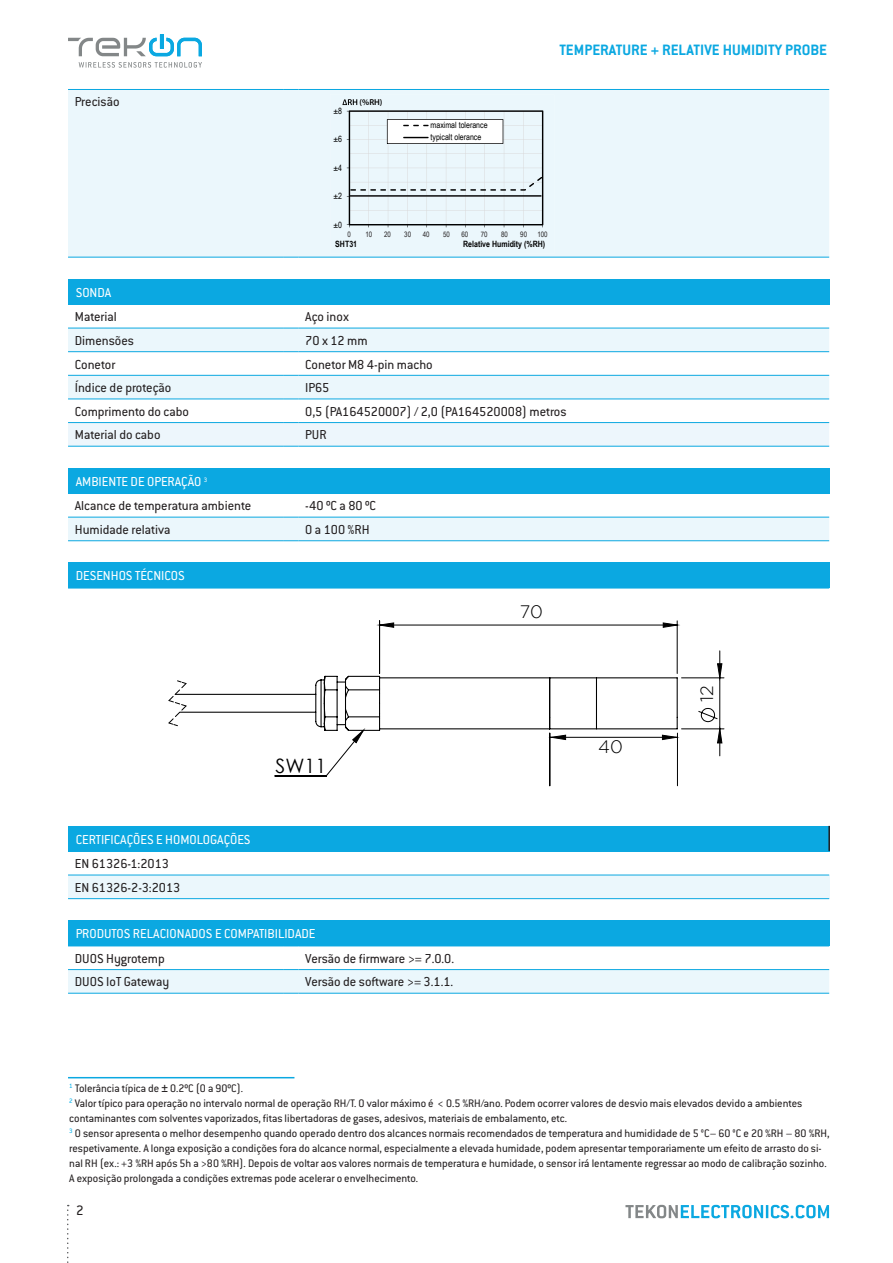
<style>
.page{position:relative;width:893px;height:1263px;background:#fff}
.page>*{position:absolute;margin:0;border:0;box-sizing:border-box;transform-origin:0 0}
.t1{font:19.8px "Century Gothic";color:#000}
.t2{font:300 18px "Gotham";color:#000001}
.t3{font:700 16.5px "Conduit ITC Pro";color:#0ba8e1}
.t4{font:15px "Conduit ITC Pro";color:#231f20}
.t5{font:14.25px "Conduit ITC Pro";color:#231f20}
.t6{font:14.25px "Conduit ITC Pro";color:#fff}
.t7{font:12px/15px "Conduit ITC Pro";color:#231f20}
.t8{font:8.7px/12px "Arial Narrow";color:#000}
.t9{font:700 8.7px "Arial Narrow";color:#000}
.t10{font:600 8.55px "Myriad Pro";color:#000}
.t11{font:7.5px "Arial Narrow";color:#231f20}
.s1{font-family:"Arial"}
</style>
<div class="page">
<svg style="left:625px;top:1205px;width:204px;height:13px"></svg>
<svg style="left:67px;top:1205px;width:2px;height:58px"></svg>
<svg style="left:68px;top:34px;width:134px;height:22px"></svg>
<svg style="left:79px;top:62px;width:123px;height:6px"></svg>
<div style="left:68px;top:90px;width:761px;height:167px;background:#ebf7fc"></div>
<hr style="left:68px;top:89px;width:215px;height:1px;background:#0ba8e1">
<hr style="left:68px;top:257px;width:215px;height:1px;background:#0ba8e1">
<svg style="left:283px;top:89px;width:15px;height:1px"></svg>
<svg style="left:283px;top:257px;width:15px;height:1px"></svg>
<hr style="left:298px;top:89px;width:531px;height:1px;background:#0ba8e1">
<hr style="left:298px;top:257px;width:531px;height:1px;background:#0ba8e1">
<div style="left:68px;top:279px;width:761px;height:25px;background:#0ba8e1"></div>
<svg style="left:68px;top:329px;width:761px;height:70px;fill:#ebf7fc"></svg>
<hr style="left:68px;top:304px;width:215px;height:1px;background:#0ba8e1">
<hr style="left:68px;top:375px;width:215px;height:1px;background:#0ba8e1">
<hr style="left:68px;top:399px;width:215px;height:1px;background:#0ba8e1">
<svg style="left:283px;top:304px;width:15px;height:1px"></svg>
<svg style="left:283px;top:375px;width:15px;height:1px"></svg>
<svg style="left:283px;top:399px;width:15px;height:1px"></svg>
<svg style="left:68px;top:422px;width:761px;height:25px;background:#e4f3fa"></svg>
<hr style="left:298px;top:304px;width:531px;height:1px;background:#0ba8e1">
<hr style="left:298px;top:375px;width:531px;height:1px;background:#0ba8e1">
<hr style="left:298px;top:399px;width:531px;height:1px;background:#0ba8e1">
<hr style="left:298px;top:422px;width:531px;height:1px;background:#0ba8e1">
<hr style="left:298px;top:446px;width:531px;height:1px;background:#0ba8e1">
<hr style="left:68px;top:328px;width:215px;height:1px;background:#0ba8e1">
<hr style="left:68px;top:351px;width:215px;height:1px;background:#0ba8e1">
<svg style="left:283px;top:328px;width:15px;height:1px"></svg>
<svg style="left:283px;top:351px;width:15px;height:1px"></svg>
<hr style="left:298px;top:328px;width:531px;height:1px;background:#0ba8e1">
<hr style="left:298px;top:351px;width:531px;height:1px;background:#0ba8e1">
<div style="left:68px;top:468px;width:761px;height:25px;background:#0ba8e1"></div>
<hr style="left:68px;top:493px;width:215px;height:1px;background:#0ba8e1">
<svg style="left:283px;top:493px;width:15px;height:1px"></svg>
<hr style="left:298px;top:493px;width:531px;height:1px;background:#0ba8e1">
<div style="left:68px;top:517px;width:761px;height:24px;background:#ebf7fc"></div>
<hr style="left:298px;top:517px;width:531px;height:1px;background:#0ba8e1">
<div style="left:68px;top:562px;width:761px;height:26px;background:#0ba8e1"></div>
<hr style="left:68px;top:588px;width:761px;height:1px;background:#0ba8e1">
<div style="left:68px;top:826px;width:761px;height:25px;background:#0ba8e1"></div>
<div style="left:68px;top:875px;width:761px;height:24px;background:#ebf7fc"></div>
<hr style="left:828px;top:826px;width:2px;height:25px;background:#231f20">
<hr style="left:68px;top:851px;width:762px;height:1px;background:#0ba8e1">
<hr style="left:68px;top:898px;width:761px;height:1px;background:#0ba8e1">
<hr style="left:68px;top:875px;width:761px;height:1px;background:#0ba8e1">
<div style="left:68px;top:920px;width:761px;height:26px;background:#0ba8e1"></div>
<hr style="left:68px;top:946px;width:215px;height:1px;background:#0ba8e1">
<svg style="left:283px;top:946px;width:15px;height:1px"></svg>
<hr style="left:298px;top:946px;width:531px;height:1px;background:#0ba8e1">
<svg style="left:68px;top:969px;width:761px;height:25px;background:#def2fa"></svg>
<hr style="left:298px;top:969px;width:531px;height:1px;background:#0ba8e1">
<svg style="left:274px;top:620px;width:451px;height:157px"></svg>
<svg style="left:380px;top:623px;width:297px;height:4px"></svg>
<svg style="left:697px;top:664px;width:25px;height:79px"></svg>
<hr style="left:549px;top:733px;width:1px;height:53px;background:#000">
<hr style="left:677px;top:733px;width:1px;height:53px;background:#000">
<svg style="left:168px;top:675px;width:510px;height:68px"></svg>
<svg style="left:330px;top:95px;width:224px;height:159px;background:#e3eef2"></svg>
<hr style="left:68px;top:1077px;width:226px;height:1px;background:#0ba8e1">
<p class="t5" style="left:75px;top:94px;width:46px">Precisão</p>
<h3 class="t3" style="left:559px;top:40px;width:269px">TEMPERATURE + RELATIVE HUMIDITY PROBE</h3>
<p class="t8" style="left:333px;top:105px;width:10px">±8</p>
<p class="t8" style="left:333px;top:133px;width:10px">±6</p>
<p class="t8" style="left:333px;top:161px;width:10px">±4</p>
<p class="t8" style="left:333px;top:190px;width:10px">±2</p>
<p class="t8" style="left:333px;top:218px;width:10px">±0</p>
<p class="t10" style="left:360px;top:97px;width:24px">(%RH)</p>
<p class="t8" style="left:431px;top:119px;width:59px">maximal tolerance typicalt olerance</p>
<p class="t11" style="left:348px;top:228px;width:5px">0</p>
<p class="t11" style="left:365px;top:228px;width:8px">10</p>
<p class="t11" style="left:384px;top:228px;width:8px">20</p>
<p class="t11" style="left:404px;top:228px;width:8px">30</p>
<p class="t11" style="left:423px;top:228px;width:8px">40</p>
<p class="t11" style="left:443px;top:228px;width:8px">50</p>
<p class="t11" style="left:461px;top:228px;width:8px">60</p>
<p class="t11" style="left:481px;top:228px;width:8px">70</p>
<p class="t11" style="left:501px;top:228px;width:8px">80</p>
<p class="t11" style="left:520px;top:228px;width:8px">90</p>
<p class="t11" style="left:537px;top:228px;width:12px">100</p>
<p class="t9" style="left:335px;top:238px;width:23px">SHT31</p>
<p class="t9" style="left:463px;top:237px;width:83px">Relative Humidity (%RH)</p>
<p class="t6" style="left:76px;top:284px;width:37px">SONDA</p>
<p class="t5" style="left:75px;top:309px;width:44px">Material</p>
<p class="t5" style="left:305px;top:309px;width:45px">Aço inox</p>
<p class="t5" style="left:75px;top:333px;width:61px">Dimensões</p>
<p class="t5" style="left:305px;top:333px;width:64px">70 x 12 mm</p>
<p class="t5" style="left:75px;top:356px;width:42px">Conetor</p>
<p class="t5" style="left:305px;top:356px;width:129px">Conetor M8 4-pin macho</p>
<p class="t5" style="left:75px;top:380px;width:98px">Índice de proteção</p>
<p class="t5" style="left:305px;top:380px;width:26px">IP65</p>
<p class="t5" style="left:75px;top:403px;width:116px">Comprimento do cabo</p>
<p class="t5" style="left:305px;top:403px;width:263px">0,5 (PA164520007) / 2,0 (PA164520008) metros</p>
<p class="t5" style="left:75px;top:427px;width:87px">Material do cabo</p>
<p class="t5" style="left:305px;top:427px;width:23px">PUR</p>
<p class="t6" style="left:76px;top:473px;width:133px">AMBIENTE DE OPERAÇÃO <sup>3</sup></p>
<p class="t5" style="left:75px;top:498px;width:178px">Alcance de temperatura ambiente</p>
<p class="t5" style="left:305px;top:498px;width:72px">-40 ºC a 80 ºC</p>
<p class="t5" style="left:75px;top:522px;width:97px">Humidade relativa</p>
<p class="t5" style="left:305px;top:522px;width:66px">0 a 100 %RH</p>
<p class="t6" style="left:76px;top:568px;width:111px">DESENHOS TÉCNICOS</p>
<h1 class="t1" style="left:275px;top:752px;width:52px">SW11</h1>
<p class="t6" style="left:76px;top:831px;width:176px">CERTIFICAÇÕES E HOMOLOGAÇÕES</p>
<p class="t5" style="left:75px;top:856px;width:96px">EN 61326-1:2013</p>
<p class="t5" style="left:75px;top:879px;width:107px">EN 61326-2-3:2013</p>
<p class="t6" style="left:76px;top:926px;width:241px">PRODUTOS RELACIONADOS E COMPATIBILIDADE</p>
<p class="t5" style="left:75px;top:950px;width:91px">DUOS Hygrotemp</p>
<p class="t5" style="left:305px;top:950px;width:150px">Versão de firmware &gt;= 7.0.0.</p>
<p class="t5" style="left:75px;top:974px;width:96px">DUOS IoT Gateway</p>
<p class="t5" style="left:305px;top:974px;width:150px">Versão de software &gt;= 3.1.1.</p>
<p class="t2" style="left:520px;top:602px;width:24px">70</p>
<p class="t2" style="left:598px;top:737px;width:26px">40</p>
<p class="t2" style="left:697px;top:702px;width:18px;rotate:-90deg">12</p>
<p class="t7" style="left:69px;top:1080px;width:175px"><sup>1</sup> Tolerância típica de <span class="s1">±</span> 0.2ºC (0 a 90ºC).</p>
<p class="t7" style="left:69px;top:1095px;width:762px"><sup>2</sup> Valor típico para operação no intervalo normal de operação RH/T. O valor máximo é &lt; 0.5 %RH/ano. Podem ocorrer valores de desvio mais elevados devido a ambientes contaminantes com solventes vaporizados, fitas libertadoras de gases, adesivos, materiais de embalamento, etc.<br><sup>3</sup> O sensor apresenta o melhor desempenho quando operado dentro dos alcances normais recomendados de temperatura and humididade de 5 °C– 60 °C e 20 %RH – 80 %RH, respetivamente. A longa exposição a condições fora do alcance normal, especialmente a elevada humidade, podem apresentar temporariamente um efeito de arrasto do si&shy;nal RH (ex.: +3 %RH após 5h a &gt;80 %RH). Depois de voltar aos valores normais de temperatura e humidade, o sensor irá lentamente regressar ao modo de calibração sozinho.<br>A exposição prolongada a condições extremas pode acelerar o envelhecimento.</p>
<p class="t4" style="left:76px;top:1202px;width:9px">2</p>
</div>
